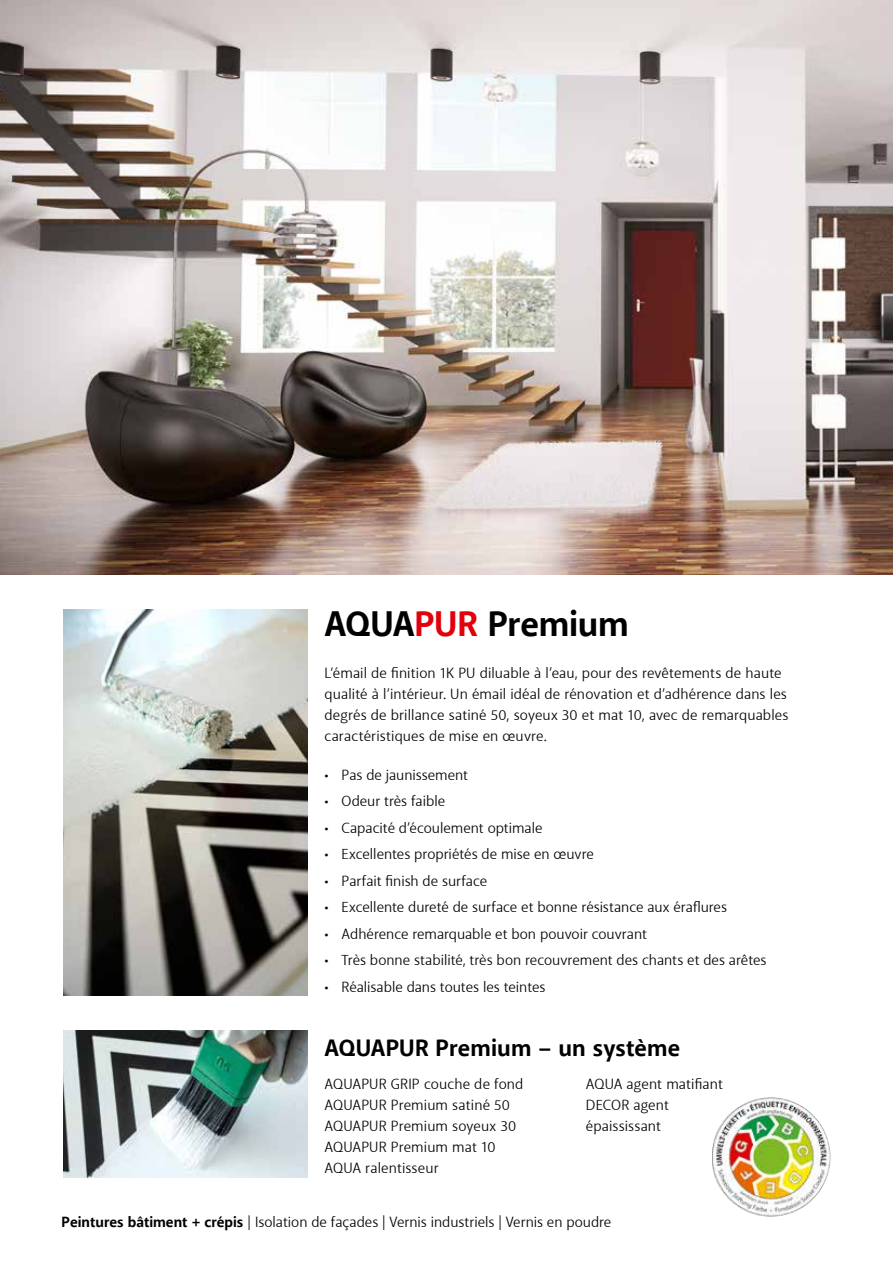
<style>
.page{position:relative;width:893px;height:1263px;background:#fff}
.page>*{position:absolute;margin:0;border:0;box-sizing:border-box;transform-origin:0 0}
.t1{font:700 36px "Akagi Pro";letter-spacing:-.01em;color:#000}
.t2{font:700 24px "Akagi Pro";letter-spacing:.005em;color:#000}
.t3{font:15px/21px "Akagi Pro";color:#000}
.s1{color:#e3000b}
.s2{font-weight:700}
</style>
<div class="page">
<img style="left:64px;top:1030px;width:244px;height:148px">
<img style="left:0;top:0;width:893px;height:574px">
<img style="left:64px;top:609px;width:244px;height:386px">
<img style="left:712px;top:1097px;width:118px;height:120px">
<h1 class="t1" style="left:325px;top:602px;width:306px">AQUA<span class="s1">PUR</span> Premium</h1>
<p class="t3" style="left:325px;top:662px;width:465px">L‘émail de finition 1K PU diluable à l’eau, pour des revêtements de haute qualité à l’intérieur. Un émail idéal de rénovation et d’adhérence dans les degrés de brillance satiné 50, soyeux 30 et mat 10, avec de remarquables caractéristiques de mise en œuvre.</p>
<p class="t3" style="left:325px;top:764px;width:145px">• Pas de jaunissement</p>
<p class="t3" style="left:325px;top:791px;width:122px">• Odeur très faible</p>
<p class="t3" style="left:325px;top:817px;width:219px">• Capacité d’écoulement optimale</p>
<p class="t3" style="left:325px;top:844px;width:271px">• Excellentes propriétés de mise en œuvre</p>
<p class="t3" style="left:325px;top:870px;width:164px">• Parfait finish de surface</p>
<p class="t3" style="left:325px;top:897px;width:404px">• Excellente dureté de surface et bonne résistance aux éraflures</p>
<p class="t3" style="left:325px;top:923px;width:324px">• Adhérence remarquable et bon pouvoir couvrant</p>
<p class="t3" style="left:325px;top:950px;width:443px">• Très bonne stabilité, très bon recouvrement des chants et des arêtes</p>
<p class="t3" style="left:325px;top:977px;width:222px">• Réalisable dans toutes les teintes</p>
<h2 class="t2" style="left:325px;top:1033px;width:357px">AQUAPUR Premium – un système</h2>
<p class="t3" style="left:325px;top:1073px;width:200px">AQUAPUR GRIP couche de fond<br>AQUAPUR Premium satiné 50<br>AQUAPUR Premium soyeux 30<br>AQUAPUR Premium mat 10<br>AQUA ralentisseur</p>
<p class="t3" style="left:586px;top:1073px;width:139px">AQUA agent matifiant<br>DECOR agent épaississant</p>
<p class="t3" style="left:62px;top:1211px;width:551px"><span class="s2">Peintures bâtiment + crépis</span> | Isolation de façades | Vernis industriels | Vernis en poudre</p>
</div>
